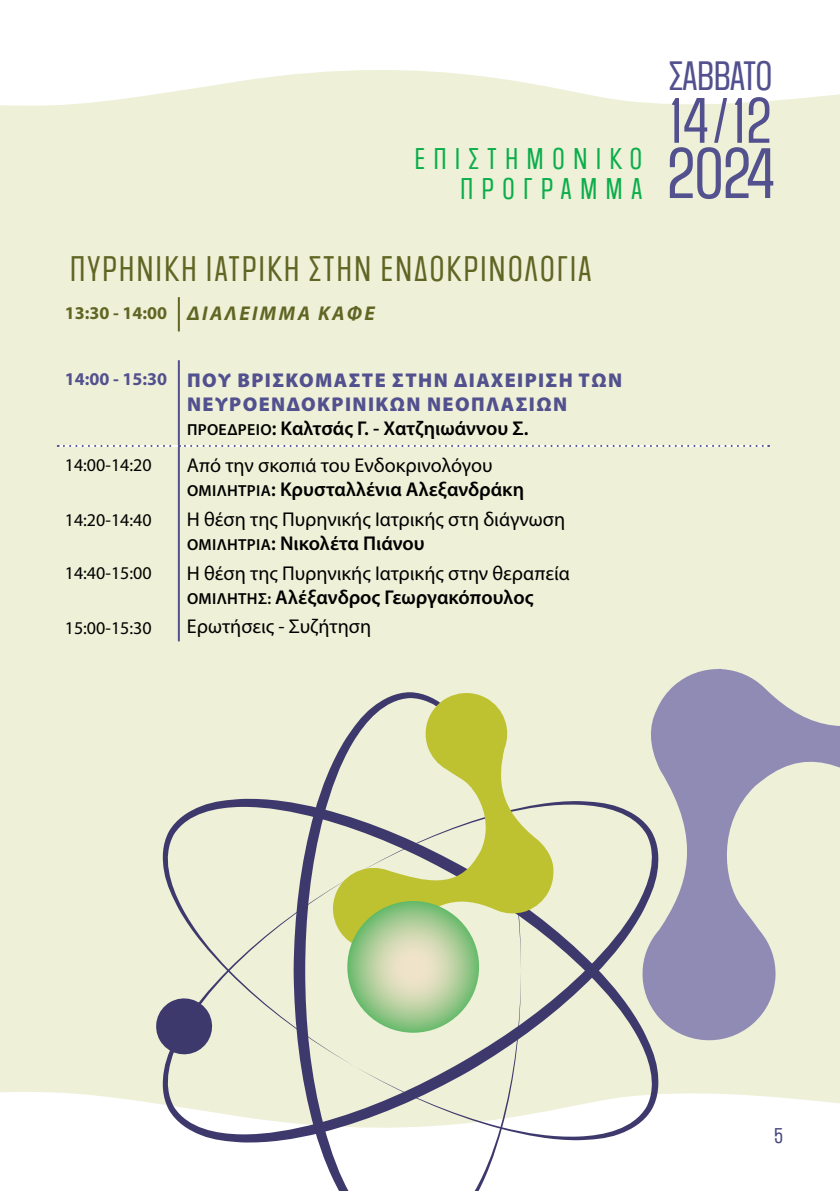
<style>
.page{position:relative;width:840px;height:1191px;background:#fff}
.page>*{position:absolute;margin:0;border:0;box-sizing:border-box;transform-origin:0 0}
.t1{font:60.2px "Social Gothic";color:#53518e}
.t2{font:54px "Social Gothic";color:#52508e}
.t3{font:34.6px "Social Gothic";letter-spacing:-.03em;color:#52508e}
.t4{font:30px "Social Gothic";letter-spacing:.06em;color:#616524}
.t5{font:25.2px/29.6px "Social Gothic";letter-spacing:.32em;color:#0cad4b;text-align:right}
.t6{font:20px/24px "Myriad Pro";color:#000}
.t7{font:900 20px/24px "Myriad Pro";letter-spacing:.07em;color:#52508e}
.t8{font:italic 700 20px "Myriad Pro";letter-spacing:.12em;color:#616524}
.t9{font:18px "Myriad Pro";color:#000}
.t10{font:18px "Social Gothic";color:#49467f}
.s1{font-style:normal;font-size:18px}
.s2{font-weight:700;font-size:18px}
.s3{font-weight:600;font-size:16px;color:#000}
.s4{font-weight:600;color:#000}
.s5{font-weight:600;font-size:16px}
.s6{font-weight:600}
</style>
<div class="page">
<div style="left:0;top:155px;width:839px;height:877px;background:#eef1d7"></div>
<hr style="left:178px;top:297px;width:2px;height:34px;background:#616524">
<hr style="left:178px;top:360px;width:2px;height:85px;background:#52508e">
<hr style="left:178px;top:447px;width:2px;height:194px;background:#52508e">
<svg style="left:58px;top:445px;width:710px;height:2px"></svg>
<svg style="left:0;top:70px;width:839px;height:85px;fill:#eef1d7"></svg>
<svg style="left:0;top:1032px;width:839px;height:72px;background:#f0f2dc"></svg>
<svg style="left:651px;top:669px;width:188px;height:379px;fill:#928db5"></svg>
<svg style="left:318px;top:776px;width:180px;height:415px"></svg>
<svg style="left:152px;top:1011px;width:9px;height:47px"></svg>
<svg style="left:161px;top:798px;width:498px;height:342px"></svg>
<svg style="left:327px;top:692px;width:227px;height:262px"></svg>
<svg style="left:347px;top:901px;width:132px;height:131px;background:#accd99"></svg>
<p class="t5" style="left:414px;top:144px;width:229px">ΕΠΙ ΣΤΗΜΟΝΙ ΚΟ<br>ΠΡΟΓΡΑΜΜΑ</p>
<h3 class="t4" style="left:70px;top:249px;width:521px">ΠΥΡΗΝΙΚΉ ΙΑΤΡΙΚΉ ΣΤΗΝ ΕΝΔΟΚΡΙΝΟΛΟΓΊΑ</h3>
<p class="t8" style="left:65px;top:300px;width:311px"><span class="s1">13:30 - 14:00</span> ΔΙΆΛΕΙΜΜΑ ΚΑΦΕ</p>
<p class="t7" style="left:187px;top:367px;width:436px;text-indent:-122px"><span class="s2">14:00 - 15:30</span> ΠΟΥ ΒΡΙΣΚΌΜΑΣΤΕ ΣΤΗΝ ΔΙΑΧΕΊΡΙΣΗ ΤΩΝ<br>ΝΕΥΡΟΕΝΔΟΚΡΙΝΙΚΏΝ ΝΕΟΠΛΑΣΙΏΝ<br><span class="s3">ΠΡΟΕΔΡΕΊ Ο</span><span class="s4">: Καλτσάς Γ. - Χατζηιωάννου Σ.</span></p>
<p class="t9" style="left:65px;top:453px;width:88px">14:00-14:20</p>
<p class="t6" style="left:187px;top:453px;width:338px">Από την σκοπιά του Ενδοκρινολόγου<br><span class="s5">ΟΜΙΛΉΤΡΙΑ</span><span class="s6">: Κρυσταλλένια Αλεξανδράκη</span></p>
<p class="t6" style="left:187px;top:507px;width:379px">Η θέση της Πυρηνικής Ιατρικής στη διάγνωση<br><span class="s5">ΟΜΙΛΉΤΡΙΑ</span><span class="s6">: Νικολέτα Πιάνου</span></p>
<p class="t6" style="left:187px;top:560px;width:384px">Η θέση της Πυρηνικής Ιατρικής στην θεραπεία<br><span class="s5">ΟΜΙΛΉΤΗ Σ:</span> <span class="s6">Αλέξανδρος Γεωργακόπουλος</span></p>
<p class="t6" style="left:187px;top:614px;width:186px">Ερωτήσεις - Συζήτηση</p>
<p class="t9" style="left:65px;top:508px;width:88px">14:20-14:40</p>
<p class="t9" style="left:65px;top:561px;width:88px">14:40-15:00</p>
<p class="t9" style="left:65px;top:617px;width:88px">15:00-15:30</p>
<h3 class="t3" style="left:668px;top:52px;width:105px">ΣΆΒΒΑΤΟ</h3>
<h2 class="t2" style="left:669px;top:85px;width:103px">14 / 12</h2>
<h1 class="t1" style="left:666px;top:133px;width:110px">2024</h1>
<p class="t10" style="left:773px;top:1123px;width:10px">5</p>
</div>
